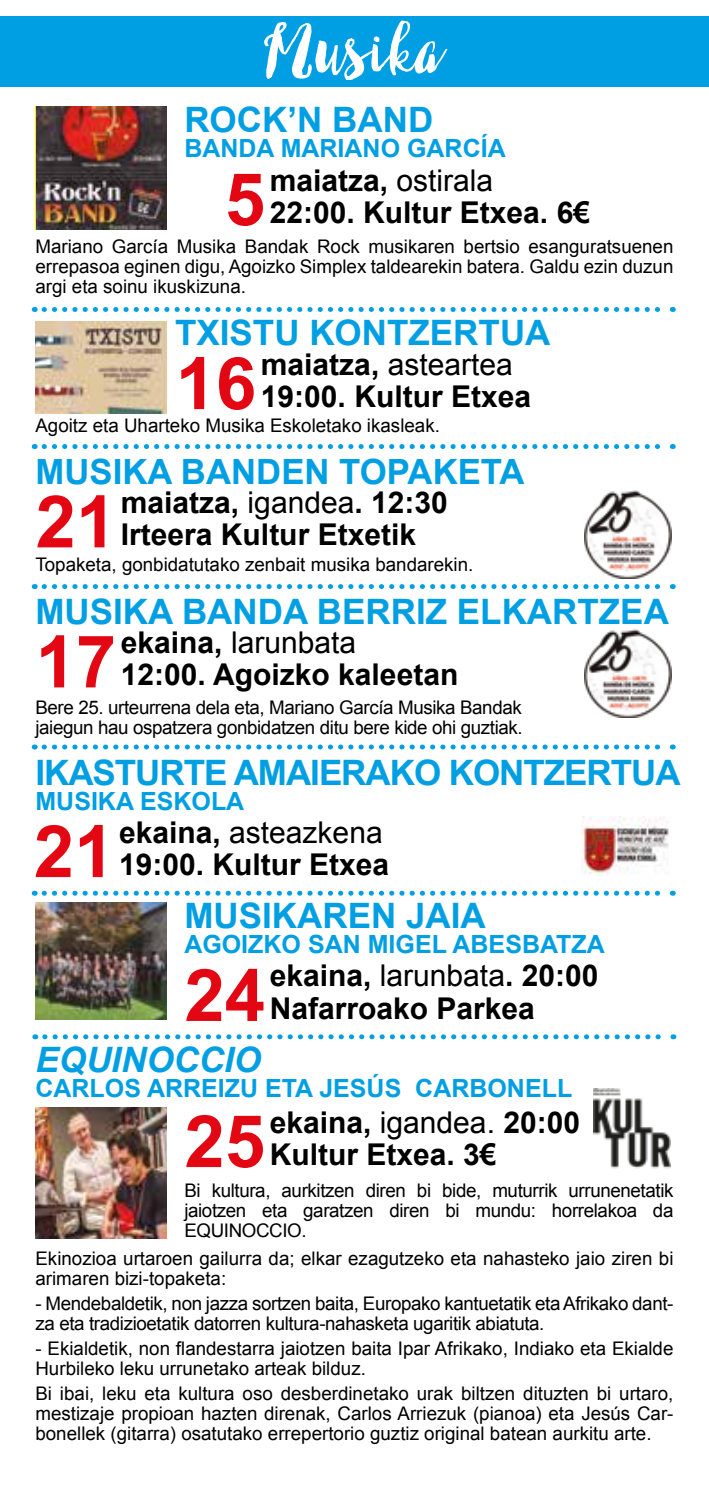
<style>
.page{position:relative;width:709px;height:1489px;background:#fff}
.page>*{position:absolute;margin:0;border:0;box-sizing:border-box;transform-origin:0 0}
.t1{font:75px "Fabulous Script";color:#fff}
.t2{font:700 72.5px "Arial";color:#e30613}
.t3{font:700 35px "Arial";color:#009fe3}
.t4{font:700 35px "Arial";letter-spacing:-.03em;color:#009fe3}
.t5{font:italic 700 35px "Arial";color:#009fe3}
.t6{font:700 34.75px "Arial";color:#009fe3}
.t7{font:700 30px/32.5px "Arial";color:#000}
.t8{font:700 25px "Arial";color:#009fe3}
.t9{font:18.75px/20px "Arial";color:#000;text-align:justify}
.t10{font:18.75px/20px "Arial";letter-spacing:-.02em;color:#000}
.s1{font-weight:400}
</style>
<div class="page">
<div style="left:0;top:16px;width:709px;height:70px;background:#009fe3"></div>
<svg style="left:45px;top:1034px;width:629px;height:5px"></svg>
<svg style="left:44px;top:444px;width:629px;height:5px"></svg>
<svg style="left:44px;top:584px;width:629px;height:5px"></svg>
<svg style="left:44px;top:890px;width:629px;height:5px"></svg>
<svg style="left:44px;top:744px;width:629px;height:5px"></svg>
<svg style="left:44px;top:307px;width:629px;height:5px"></svg>
<img style="left:35px;top:322px;width:132px;height:92px">
<img style="left:584px;top:490px;width:88px;height:88px">
<img style="left:36px;top:106px;width:131px;height:123px">
<img style="left:584px;top:629px;width:88px;height:88px">
<img style="left:581px;top:816px;width:88px;height:58px">
<img style="left:36px;top:1107px;width:131px;height:131px">
<img style="left:594px;top:1088px;width:76px;height:80px">
<img style="left:36px;top:902px;width:131px;height:117px">
<h1 class="t1" style="left:267px;top:3px;width:177px">Musika</h1>
<h3 class="t3" style="left:184px;top:97px;width:250px">ROCK’N BAND</h3>
<h3 class="t8" style="left:184px;top:132px;width:323px">BANDA MARIANO GARCÍA</h3>
<h2 class="t2" style="left:225px;top:152px;width:42px">5</h2>
<h3 class="t7" style="left:270px;top:165px;width:322px">maiatza, <span class="s1">ostirala<br></span>22:00. Kultur Etxea. 6€</h3>
<p class="t9" style="left:35px;top:236px;width:639px">Mariano García Musika Bandak Rock musikaren bertsio esanguratsuenen errepasoa eginen digu, Agoizko Simplex taldearekin batera. Galdu ezin duzun argi eta soinu ikuskizuna.</p>
<h3 class="t3" style="left:175px;top:310px;width:377px">TXISTU KONTZERTUA</h3>
<h2 class="t2" style="left:176px;top:336px;width:82px">16</h2>
<h3 class="t7" style="left:261px;top:349px;width:272px">maiatza, <span class="s1">asteartea<br></span>19:00. Kultur Etxea</h3>
<p class="t9" style="left:35px;top:415px;width:406px">Agoitz eta Uharteko Musika Eskoletako ikasleak.</p>
<h3 class="t6" style="left:35px;top:448px;width:491px">MUSIKA BANDEN TOPAKETA</h3>
<h2 class="t2" style="left:36px;top:474px;width:82px">21</h2>
<p class="t9" style="left:35px;top:554px;width:439px">Topaketa, gonbidatutako zenbait musika bandarekin.</p>
<h3 class="t7" style="left:121px;top:487px;width:328px">maiatza, <span class="s1">igandea</span>. 12:30<br>Irteera Kultur Etxetik</h3>
<h3 class="t3" style="left:35px;top:588px;width:635px">MUSIKA BANDA BERRIZ ELKARTZEA</h3>
<h2 class="t2" style="left:36px;top:614px;width:82px">17</h2>
<h3 class="t7" style="left:121px;top:627px;width:339px">ekaina, <span class="s1">larunbata<br></span>12:00. Agoizko kaleetan</h3>
<p class="t10" style="left:35px;top:697px;width:489px">Bere 25. urteurrena dela eta, Mariano García Musika Bandak jaiegun hau ospatzera gonbidatzen ditu bere kide ohi guztiak.</p>
<h3 class="t4" style="left:35px;top:749px;width:646px">IKASTURTE AMAIERAKO KONTZERTUA</h3>
<h3 class="t8" style="left:35px;top:784px;width:210px">MUSIKA ESKOLA</h3>
<h2 class="t2" style="left:34px;top:803px;width:82px">21</h2>
<h3 class="t7" style="left:119px;top:816px;width:272px">ekaina, <span class="s1">asteazkena<br></span>19:00. Kultur Etxea</h3>
<h3 class="t3" style="left:184px;top:892px;width:303px">MUSIKAREN JAIA</h3>
<h3 class="t8" style="left:184px;top:927px;width:422px">AGOIZKO SAN MIGEL ABESBATZA</h3>
<h2 class="t2" style="left:184px;top:947px;width:82px">24</h2>
<h3 class="t7" style="left:270px;top:960px;width:330px">ekaina, <span class="s1">larunbata</span>. 20:00<br>Nafarroako Parkea</h3>
<h3 class="t5" style="left:35px;top:1037px;width:227px">EQUINOCCIO</h3>
<h3 class="t8" style="left:35px;top:1071px;width:538px">CARLOS ARREIZU ETA JESÚS CARBONELL</h3>
<h2 class="t2" style="left:184px;top:1093px;width:82px">25</h2>
<h3 class="t7" style="left:270px;top:1106px;width:312px">ekaina, <span class="s1">igandea.</span> 20:00<br>Kultur Etxea. 3€</h3>
<p class="t9" style="left:184px;top:1180px;width:490px">Bi kultura, aurkitzen diren bi bide, muturrik urrunenetatik jaiotzen eta garatzen diren bi mundu: horrelakoa da EQUINOCCIO.</p>
<p class="t9" style="left:35px;top:1247px;width:639px">Ekinozioa urtaroen gailurra da; elkar ezagutzeko eta nahasteko jaio ziren bi arimaren bizi-topaketa:</p>
<p class="t10" style="left:35px;top:1292px;width:639px">- Mendebaldetik, non jazza sortzen baita, Europako kantuetatik eta Afrikako dant&shy;za eta tradizioetatik datorren kultura-nahasketa ugaritik abiatuta.</p>
<p class="t9" style="left:35px;top:1337px;width:639px">- Ekialdetik, non flandestarra jaiotzen baita Ipar Afrikako, Indiako eta Ekialde<br>Hurbileko leku urrunetako arteak bilduz.</p>
<p class="t9" style="left:35px;top:1382px;width:639px">Bi ibai, leku eta kultura oso desberdinetako urak biltzen dituzten bi urtaro, mestizaje propioan hazten direnak, Carlos Arriezuk (pianoa) eta Jesús Car&shy;bonellek (gitarra) osatutako errepertorio guztiz original batean aurkitu arte.</p>
</div>
